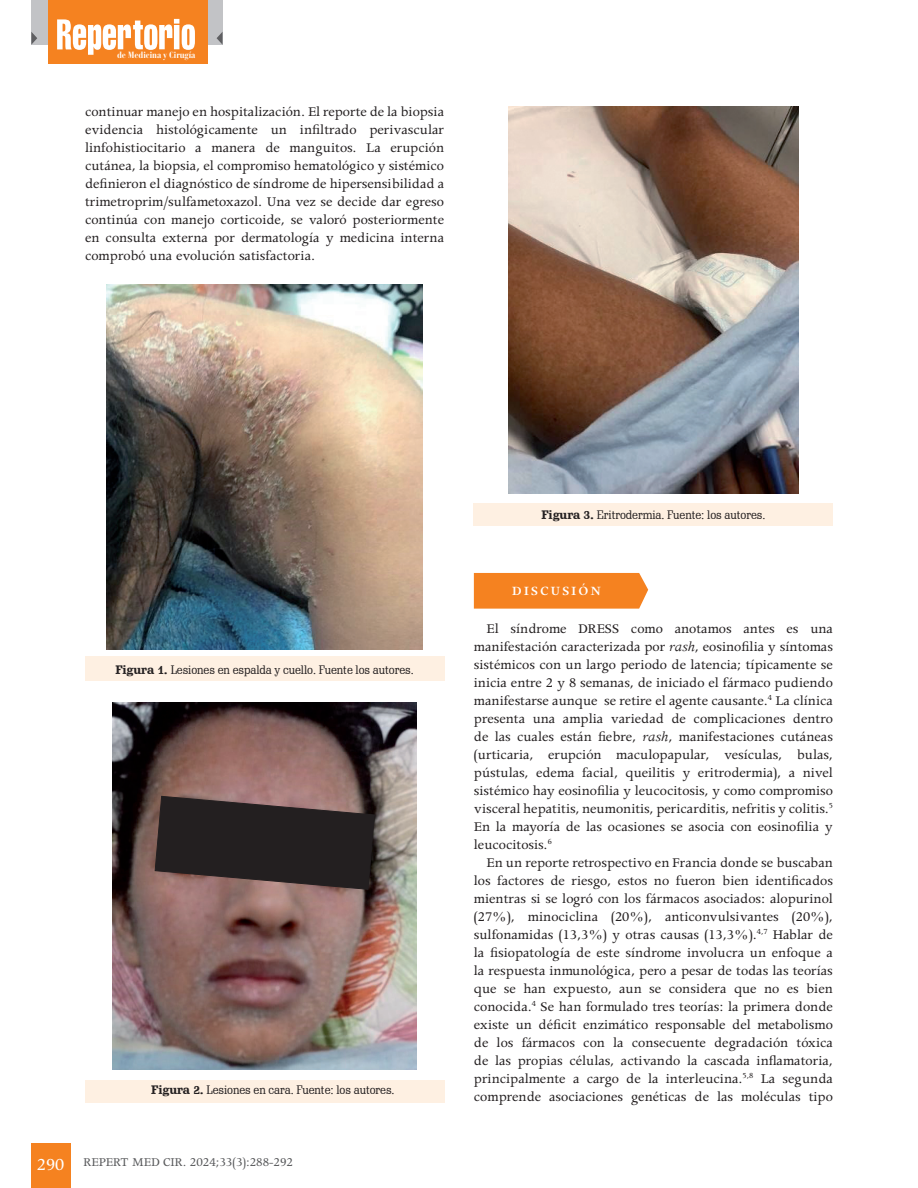
<style>
.page{position:relative;width:918px;height:1188px;background:#fff}
.page>*{position:absolute;margin:0;border:0;box-sizing:border-box;transform-origin:0 0}
.t1{font:15px/18px "Apollo MT Std";color:#231f20;text-align:justify}
.t2{font:600 14.25px "Apollo MT Std";letter-spacing:.14em;color:#fff}
.t3{font:13.5px "Apollo MT Std";color:#57585a}
.t4{font:12px "Schadow BT";letter-spacing:-.01em;color:#231f20}
.t5{font:700 condensed 9px "Bauer Bodoni Std";color:#fff}
.s1{font-weight:700}
.s2{font-size:19.05px;color:#fff}
.s3{font-style:italic}
</style>
<div class="page">
<div style="left:31px;top:1143px;width:39px;height:45px;background:#f58220"></div>
<div style="left:31px;top:0;width:192px;height:45px;background:#c2c3c6"></div>
<div style="left:48px;top:0;width:159px;height:64px;background:#f58220"></div>
<svg style="left:57px;top:19px;width:138px;height:36px"></svg>
<svg style="left:31px;top:32px;width:6px;height:13px"></svg>
<svg style="left:217px;top:32px;width:6px;height:13px"></svg>
<img style="left:107px;top:284px;width:315px;height:365px">
<img style="left:113px;top:702px;width:303px;height:367px">
<img style="left:508px;top:106px;width:291px;height:388px">
<div style="left:85px;top:657px;width:359px;height:24px;background:#fef0e2"></div>
<div style="left:474px;top:503px;width:359px;height:23px;background:#fef0e2"></div>
<div style="left:85px;top:1080px;width:359px;height:23px;background:#fef0e2"></div>
<svg style="left:155px;top:796px;width:220px;height:94px;background:#3b3030"></svg>
<div style="left:474px;top:573px;width:174px;height:36px;background:#f58220"></div>
<p class="t5" style="left:117px;top:50px;width:80px">de Medicina y Cirugía</p>
<p class="t1" style="left:85px;top:104px;width:361px">continuar manejo en hospitalización. El reporte de la biopsia evidencia histológicamente un infiltrado perivascular linfohistiocitario a manera de manguitos. La erupción cutánea, la biopsia, el compromiso hematológico y sistémico definieron el diagnóstico de síndrome de hipersensibilidad a trimetroprim/sulfametoxazol. Una vez se decide dar egreso continúa con manejo corticoide, se valoró posteriormente en consulta externa por dermatología y medicina interna comprobó una evolución satisfactoria.</p>
<p class="t4" style="left:115px;top:663px;width:300px"><span class="s1">Figura 1.</span> Lesiones en espalda y cuello. Fuente los autores.</p>
<p class="t4" style="left:151px;top:1083px;width:245px"><span class="s1">Figura 2.</span> Lesiones en cara. Fuente: los autores.</p>
<p class="t3" style="left:37px;top:1155px;width:258px"><span class="s2">290</span> REPERT MED CIR. 2024;33(3):288-292</p>
<p class="t4" style="left:541px;top:507px;width:225px"><span class="s1">Figura 3.</span> Eritrodermia. Fuente: los autores.</p>
<p class="t2" style="left:512px;top:584px;width:91px">DISCUSIÓN</p>
<p class="t1" style="left:474px;top:620px;width:361px;text-indent:13px">El síndrome DRESS como anotamos antes es una manifestación caracterizada por <span class="s3">rash</span>, eosinofilia y síntomas sistémicos con un largo periodo de latencia; típicamente se inicia entre 2 y 8 semanas, de iniciado el fármaco pudiendo manifestarse aunque se retire el agente causante.<sup>4</sup> La clínica presenta una amplia variedad de complicaciones dentro de las cuales están fiebre, <span class="s3">rash</span>, manifestaciones cutáneas (urticaria, erupción maculopapular, vesículas, bulas, pústulas, edema facial, queilitis y eritrodermia), a nivel sistémico hay eosinofilia y leucocitosis, y como compromiso visceral hepatitis, neumonitis, pericarditis, nefritis y colitis.<sup>5<br></sup>En la mayoría de las ocasiones se asocia con eosinofilia y leucocitosis.<sup>6</sup></p>
<p class="t1" style="left:474px;top:854px;width:361px;text-indent:13px">En un reporte retrospectivo en Francia donde se buscaban los factores de riesgo, estos no fueron bien identificados mientras si se logró con los fármacos asociados: alopurinol (27%), minociclina (20%), anticonvulsivantes (20%), sulfonamidas (13,3%) y otras causas (13,3%).<sup>4,7</sup> Hablar de la fisiopatología de este síndrome involucra un enfoque a la respuesta inmunológica, pero a pesar de todas las teorías que se han expuesto, aun se considera que no es bien conocida.<sup>4</sup> Se han formulado tres teorías: la primera donde existe un déficit enzimático responsable del metabolismo de los fármacos con la consecuente degradación tóxica de las propias células, activando la cascada inflamatoria, principalmente a cargo de la interleucina.<sup>5,8</sup> La segunda comprende asociaciones genéticas de las moléculas tipo</p>
</div>
